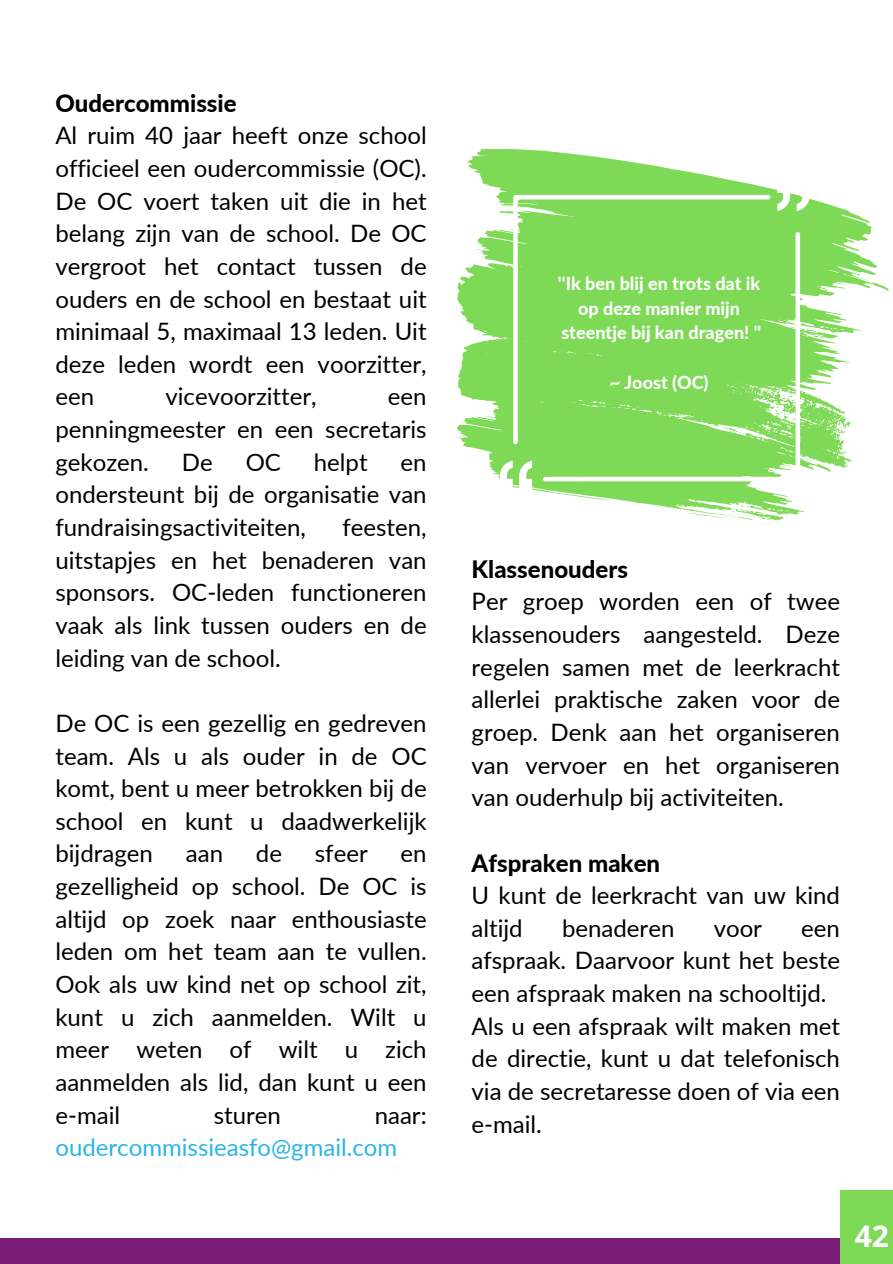
<style>
.page{position:relative;width:893px;height:1264px;background:#fff}
.page>*{position:absolute;margin:0;border:0;box-sizing:border-box;transform-origin:0 0}
.t1{font:700 30px "Open Sans";color:#fff}
.t2{font:24px/32.7px "Lato";color:#000;text-align:justify}
.t3{font:800 24px "Lato";color:#000}
.t4{font:24px "Lato";color:#2bb5e8}
.t5{font:800 18px/24.8px "Lato";color:#fff;text-align:center}
</style>
<div class="page">
<div style="left:0;top:1238px;width:892px;height:25px;background:#7b1c78"></div>
<div style="left:840px;top:1190px;width:52px;height:73px;background:#7ed957"></div>
<svg style="left:467px;top:149px;width:379px;height:61px"></svg>
<svg style="left:830px;top:362px;width:21px;height:106px"></svg>
<svg style="left:457px;top:264px;width:392px;height:126px;fill:#7ed957"></svg>
<svg style="left:477px;top:210px;width:411px;height:123px;fill:#7ed957"></svg>
<svg style="left:501px;top:254px;width:12px;height:31px"></svg>
<svg style="left:856px;top:274px;width:14px;height:8px"></svg>
<svg style="left:800px;top:323px;width:38px;height:15px"></svg>
<svg style="left:770px;top:232px;width:30px;height:146px;fill:#7ed957"></svg>
<div style="left:513px;top:195px;width:257px;height:183px;background:#7ed957"></div>
<svg style="left:777px;top:179px;width:32px;height:32px"></svg>
<svg style="left:455px;top:378px;width:375px;height:142px"></svg>
<p class="t3" style="left:55px;top:88px;width:183px">Oudercommissie</p>
<p class="t2" style="left:55px;top:119px;width:373px">Al ruim 40 jaar heeft onze school officieel een oudercommissie (OC).<br>De OC voert taken uit die in het belang zijn van de school. De OC vergroot het contact tussen de ouders en de school en bestaat uit minimaal 5, maximaal 13 leden. Uit deze leden wordt een voorzitter, een</p>
<p class="t2" style="left:165px;top:380px;width:153px">vicevoorzitter,</p>
<p class="t2" style="left:55px;top:380px;width:373px;text-indent:332px">een penningmeester en een secretaris gekozen.</p>
<p class="t2" style="left:182px;top:445px;width:32px">De</p>
<p class="t2" style="left:246px;top:445px;width:37px">OC</p>
<p class="t2" style="left:314px;top:445px;width:55px">helpt</p>
<p class="t2" style="left:55px;top:445px;width:373px;text-indent:345px">en ondersteunt bij de organisatie van fundraisingsactiviteiten,</p>
<p class="t2" style="left:55px;top:510px;width:373px;text-indent:287px">feesten, uitstapjes en het benaderen van sponsors. OC-leden functioneren vaak als link tussen ouders en de leiding van de school.</p>
<p class="t2" style="left:55px;top:706px;width:373px">De OC is een gezellig en gedreven team. Als u als ouder in de OC komt, bent u meer betrokken bij de school en kunt u daadwerkelijk bijdragen</p>
<p class="t2" style="left:186px;top:836px;width:39px">aan</p>
<p class="t2" style="left:256px;top:836px;width:28px">de</p>
<p class="t2" style="left:315px;top:836px;width:54px">sfeer</p>
<p class="t2" style="left:55px;top:836px;width:373px;text-indent:345px">en gezelligheid op school. De OC is altijd op zoek naar enthousiaste leden om het team aan te vullen.<br>Ook als uw kind net op school zit, kunt u zich aanmelden. Wilt u meer weten of wilt u zich aanmelden als lid, dan kunt u een e-mail</p>
<p class="t2" style="left:214px;top:1097px;width:69px">sturen</p>
<p class="t2" style="left:374px;top:1097px;width:53px">naar:</p>
<p class="t4" style="left:55px;top:1132px;width:343px">oudercommissieasfo@gmail.com</p>
<p class="t5" style="left:558px;top:270px;width:205px">''Ik ben blij en trots dat ik op deze manier mijn steentje bij kan dragen! ''</p>
<p class="t5" style="left:609px;top:369px;width:100px">~ Joost (OC)</p>
<p class="t3" style="left:471px;top:554px;width:158px">Klassenouders</p>
<p class="t2" style="left:471px;top:584px;width:370px">Per groep worden een of twee klassenouders aangesteld. Deze regelen samen met de leerkracht allerlei praktische zaken voor de groep. Denk aan het organiseren van vervoer en het organiseren van ouderhulp bij activiteiten.</p>
<p class="t3" style="left:471px;top:847px;width:190px">Afspraken maken</p>
<p class="t2" style="left:471px;top:878px;width:370px">U kunt de leerkracht van uw kind altijd</p>
<p class="t2" style="left:562px;top:911px;width:114px">benaderen</p>
<p class="t2" style="left:713px;top:911px;width:50px">voor</p>
<p class="t2" style="left:471px;top:911px;width:370px;text-align:left;text-indent:330px">een afspraak. Daarvoor kunt het beste een afspraak maken na schooltijd.<br>Als u een afspraak wilt maken met de directie, kunt u dat telefonisch via de secretaresse doen of via een e-mail.</p>
<p class="t1" style="left:854px;top:1214px;width:36px">42</p>
</div>
